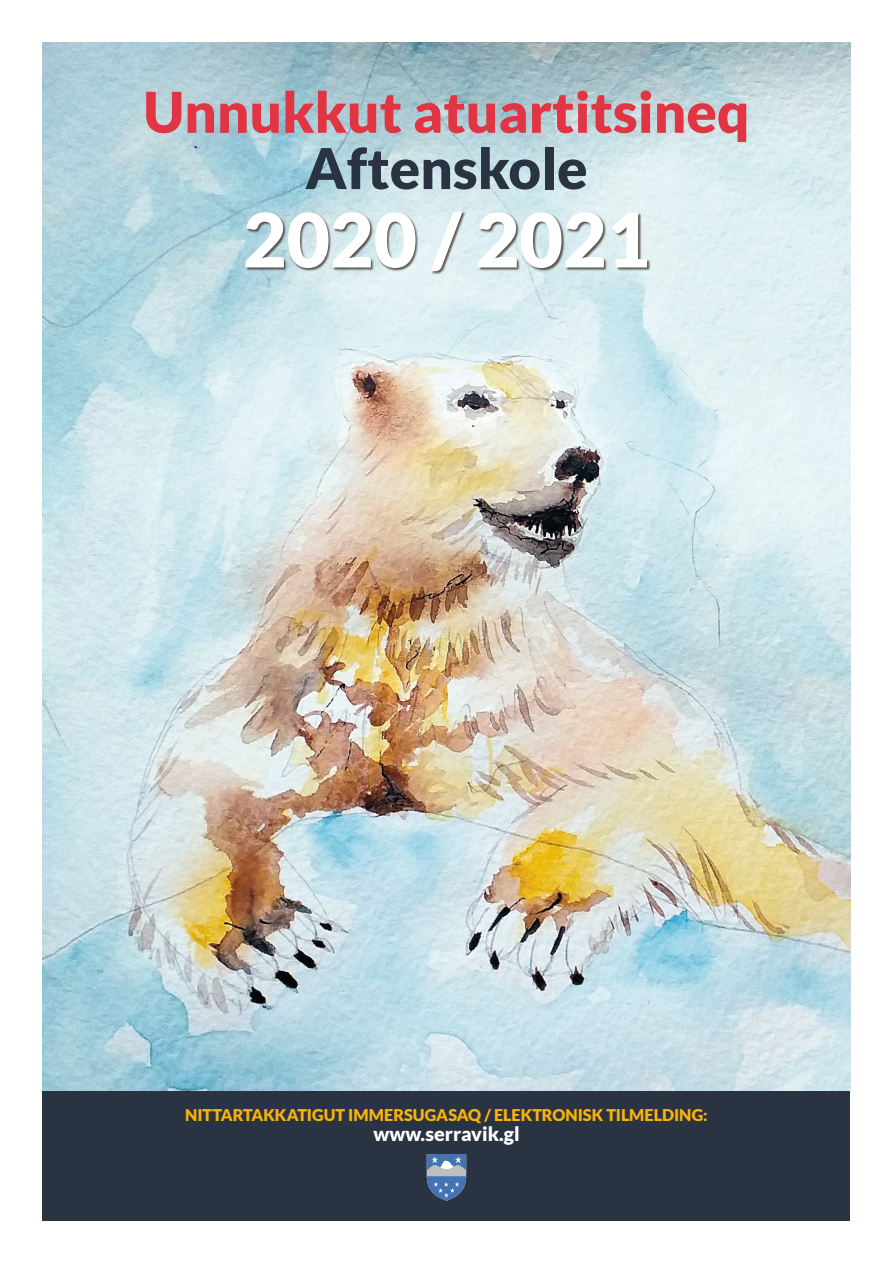
<style>
.page{position:relative;width:893px;height:1263px;background:#fff}
.page>*{position:absolute;margin:0;border:0;box-sizing:border-box;transform-origin:0 0}
.t1{font:900 75px "Lato";color:#fff}
.t2{font:900 56.25px/56.2px "Lato";color:#e13543;text-align:center}
.t3{font:900 19.65px "Lato";color:#fff}
.t4{font:900 16.2px "Lato";color:#f8b30b}
.s1{color:#2a3341}
</style>
<div class="page">
<img style="left:43px;top:43px;width:807px;height:1047px">
<div style="left:245px;top:211px;width:406px;height:63px;background:#2f2116;opacity:.75"></div>
<div style="left:43px;top:1091px;width:807px;height:129px;background:#2a3341"></div>
<svg style="left:427px;top:1154px;width:39px;height:47px;background:#6784ac"></svg>
<p class="t2" style="left:143px;top:83px;width:608px">Unnukkut atuartitsineq<br><span class="s1">Aftenskole</span></p>
<p class="t1" style="left:243px;top:196px;width:408px">2020 / 2021</p>
<p class="t4" style="left:185px;top:1106px;width:524px">NITTARTAKKATIGUT IMMERSUGASAQ / ELEKTRONISK TILMELDING:</p>
<p class="t3" style="left:373px;top:1122px;width:148px">www.serravik.gl</p>
</div>
